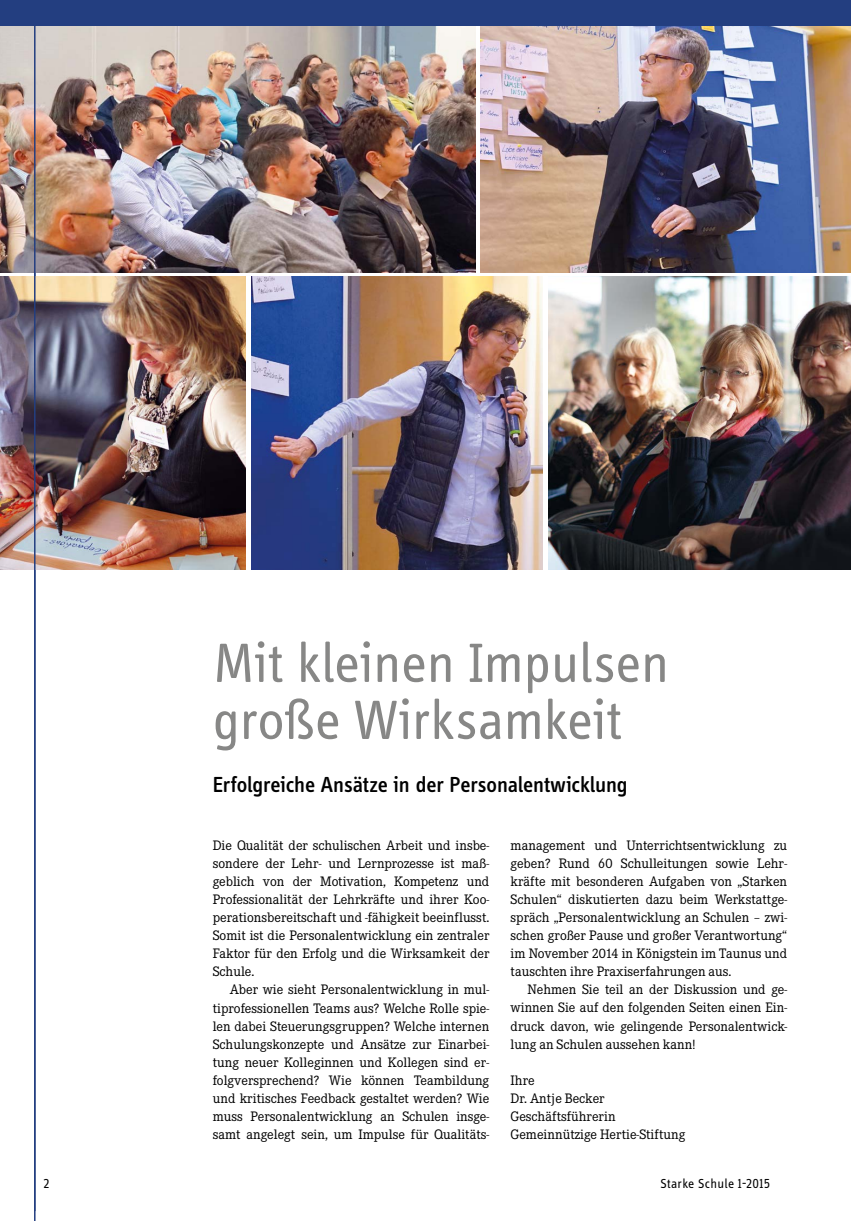
<style>
.page{position:relative;width:851px;height:1221px;background:#fff}
.page>*{position:absolute;margin:0;border:0;box-sizing:border-box;transform-origin:0 0}
.t1{font:57px/57px "Info OT Disp";letter-spacing:-.005em;color:#878786}
.t2{font:500 22.5px "Info OT Disp";letter-spacing:-.005em;color:#000}
.t3{font:14.25px/18px "Corporate ETOT";color:#000;text-align:justify}
.t4{font:13.5px "Info OT Disp";letter-spacing:.025em;color:#000}
</style>
<div class="page">
<img style="left:0;top:26px;width:475px;height:246px">
<img style="left:480px;top:26px;width:370px;height:247px">
<img style="left:0;top:277px;width:245px;height:292px">
<img style="left:549px;top:277px;width:301px;height:292px">
<img style="left:251px;top:277px;width:291px;height:292px">
<hr style="left:34px;top:0;width:2px;height:1210px;background:#233e80">
<div style="left:0;top:0;width:850px;height:26px;background:#233e80"></div>
<h1 class="t1" style="left:213px;top:633px;width:458px">Mit kleinen Impulsen große Wirksamkeit</h1>
<h2 class="t2" style="left:213px;top:770px;width:416px">Erfolgreiche Ansätze in der Personalentwicklung</h2>
<p class="t3" style="left:213px;top:836px;width:278px">Die Qualität der schulischen Arbeit und insbe&shy;sondere der Lehr- und Lernprozesse ist maß&shy;geblich von der Motivation, Kompetenz und Professionalität der Lehrkräfte und ihrer Koo&shy;perationsbereitschaft und -fähigkeit beeinflusst.<br>Somit ist die Personalentwicklung ein zentraler Faktor für den Erfolg und die Wirksamkeit der Schule.</p>
<p class="t3" style="left:213px;top:980px;width:278px;text-indent:17px">Aber wie sieht Personalentwicklung in mul&shy;tiprofessionellen Teams aus? Welche Rolle spie&shy;len dabei Steuerungsgruppen? Welche internen Schulungskonzepte und Ansätze zur Einarbei&shy;tung neuer Kolleginnen und Kollegen sind er&shy;folgversprechend? Wie können Teambildung und kritisches Feedback gestaltet werden? Wie muss Personalentwicklung an Schulen insge&shy;samt angelegt sein, um Impulse für Qualitäts-</p>
<p class="t3" style="left:510px;top:836px;width:278px">management und Unterrichtsentwicklung zu geben? Rund 60 Schulleitungen sowie Lehr&shy;kräfte mit besonderen Aufgaben von „Starken Schulen“ diskutierten dazu beim Werkstattge&shy;spräch „Personalentwicklung an Schulen – zwi&shy;schen großer Pause und großer Verantwortung“ im November 2014 in Königstein im Taunus und tauschten ihre Praxiserfahrungen aus.</p>
<p class="t3" style="left:510px;top:980px;width:278px;text-indent:17px">Nehmen Sie teil an der Diskussion und ge&shy;winnen Sie auf den folgenden Seiten einen Ein&shy;druck davon, wie gelingende Personalentwick&shy;lung an Schulen aussehen kann!</p>
<p class="t3" style="left:510px;top:1071px;width:176px;text-align:left">Ihre<br>Dr. Antje Becker<br>Geschäftsführerin<br>Gemeinnützige Hertie-Stiftung</p>
<p class="t4" style="left:44px;top:1175px;width:8px">2</p>
<p class="t4" style="left:660px;top:1175px;width:111px">Starke Schule 1-2015</p>
</div>
